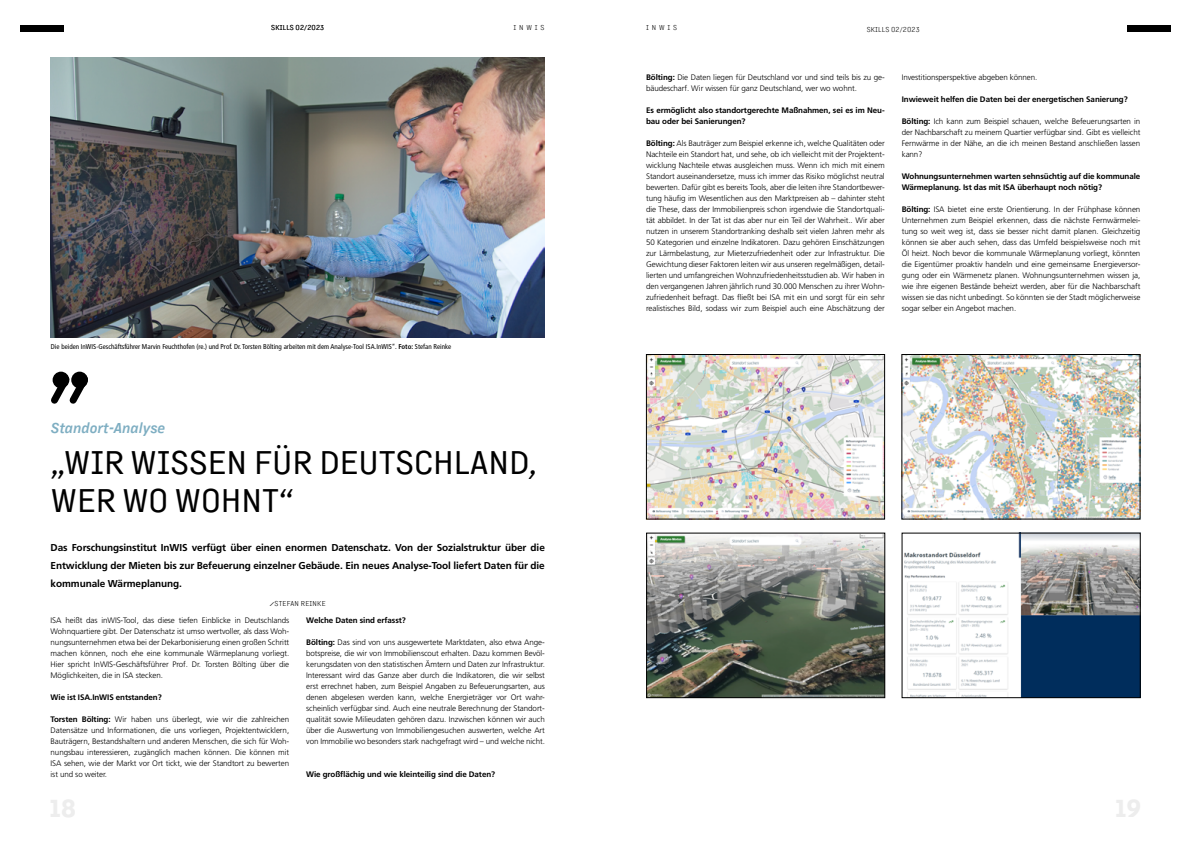
<style>
.page{position:relative;width:1191px;height:842px;background:#fff}
.page>*{position:absolute;margin:0;border:0;box-sizing:border-box;transform-origin:0 0}
.t1{font:32px/38px "Margin MVB";color:#000}
.t2{font:italic 600 14px "Margin MVB";color:#7eaec2}
.t3{font:700 10px/18px "Frutiger LT Pro";letter-spacing:-.01em;color:#000;text-align:justify}
.t4{font:300 8px/11px "Frutiger LT Std";letter-spacing:-.01em;color:#000;text-align:justify}
.t5{font:700 8px/11px "Frutiger LT Pro";letter-spacing:-.01em;color:#000}
.t6{font:condensed 7px "Frutiger LT Std";color:#000}
.t7{font:300 7px "Margin MVB";letter-spacing:.02em;color:#000}
.s1{font-weight:700}
.s2{font-family:"BD Colonius";font-weight:400}
.s3{font-family:"Frutiger LT Pro";font-weight:700}
</style>
<div class="page">
<div style="left:1126px;top:26px;width:44px;height:6px;background:#000"></div>
<div style="left:20px;top:25px;width:43px;height:6px;background:#000"></div>
<img style="left:51px;top:58px;width:494px;height:279px">
<svg style="left:51px;top:371px;width:37px;height:33px"></svg>
<img style="left:648px;top:356px;width:234px;height:161px">
<div style="left:646px;top:354px;width:238px;height:165px;border:1px solid #000"></div>
<img style="left:648px;top:535px;width:235px;height:161px">
<div style="left:646px;top:533px;width:239px;height:165px;border:1px solid #000"></div>
<img style="left:903px;top:356px;width:235px;height:161px">
<img style="left:904px;top:535px;width:234px;height:161px">
<div style="left:902px;top:533px;width:238px;height:165px;border:1px solid #000"></div>
<p class="t7" style="left:271px;top:23px;width:54px">SKILLS 02/2023</p>
<p class="t7" style="left:513px;top:23px;width:32px">INWIS</p>
<p class="t7" style="left:646px;top:23px;width:32px">INWIS</p>
<p class="t7" style="left:866px;top:25px;width:54px">SKILLS 02/2023</p>
<p class="t6" style="left:51px;top:343px;width:402px">Die beiden InWIS-Geschäftsführer Marvin Feuchthofen (re.) und Prof. Dr. Torsten Bölting arbeiten mit dem Analyse-Tool ISA.InWIS“. <span class="s1">Foto:</span> Stefan Reinke</p>
<h2 class="t2" style="left:51px;top:418px;width:116px">Standort-Analyse</h2>
<h1 class="t1" style="left:51px;top:442px;width:487px">„WIR WISSEN FÜR DEUTSCHLAND,<br>WER WO WOHNT“</h1>
<p class="t3" style="left:51px;top:538px;width:496px">Das Forschungsinstitut InWIS verfügt über einen enormen Datenschatz. Von der Sozialstruktur über die Entwicklung der Mieten bis zur Befeuerung einzelner Gebäude. Ein neues Analyse-Tool liefert Daten für die kommunale Wärmeplanung.</p>
<p class="t7" style="left:270px;top:598px;width:57px"><span class="s2">⁄</span>STEFAN REINKE</p>
<p class="t4" style="left:51px;top:615px;width:240px">ISA heißt das inWIS-Tool, das diese tiefen Einblicke in Deutschlands Wohnquartiere gibt. Der Datenschatz ist umso wertvoller, als dass Woh&shy;nungsunternehmen etwa bei der Dekarbonisierung einen großen Schritt machen können, noch ehe eine kommunale Wärmeplanung vorliegt.<br>Hier spricht InWIS-Geschäftsführer Prof. Dr. Torsten Bölting über die Möglichkeiten, die in ISA stecken.</p>
<p class="t5" style="left:51px;top:692px;width:113px">Wie ist ISA.InWIS entstanden?</p>
<p class="t4" style="left:51px;top:714px;width:240px"><span class="s3">Torsten Bölting:</span> Wir haben uns überlegt, wie wir die zahlreichen Datensätze und Informationen, die uns vorliegen, Projektentwicklern, Bauträgern, Bestandshaltern und anderen Menschen, die sich für Woh&shy;nungsbau interessieren, zugänglich machen können. Die können mit ISA sehen, wie der Markt vor Ort tickt, wie der Standtort zu bewerten ist und so weiter.</p>
<p class="t5" style="left:306px;top:615px;width:101px">Welche Daten sind erfasst?</p>
<p class="t4" style="left:306px;top:637px;width:240px"><span class="s3">Bölting:</span> Das sind von uns ausgewertete Marktdaten, also etwa Ange&shy;botspreise, die wir von Immobilienscout erhalten. Dazu kommen Bevöl&shy;kerungsdaten von den statistischen Ämtern und Daten zur Infrastruktur.<br>Interessant wird das Ganze aber durch die Indikatoren, die wir selbst erst errechnet haben, zum Beispiel Angaben zu Befeuerungsarten, aus denen abgelesen werden kann, welche Energieträger vor Ort wahr&shy;scheinlich verfügbar sind. Auch eine neutrale Berechnung der Standort&shy;qualität sowie Milieudaten gehören dazu. Inzwischen können wir auch über die Auswertung von Immobiliengesuchen auswerten, welche Art von Immobilie wo besonders stark nachgefragt wird – und welche nicht.</p>
<p class="t5" style="left:306px;top:769px;width:190px">Wie großflächig und wie kleinteilig sind die Daten?</p>
<p class="t4" style="left:646px;top:72px;width:240px"><span class="s3">Bölting:</span> Die Daten liegen für Deutschland vor und sind teils bis zu ge&shy;bäudescharf. Wir wissen für ganz Deutschland, wer wo wohnt.</p>
<p class="t5" style="left:646px;top:104px;width:240px">Es ermöglicht also standortgerechte Maßnahmen, sei es im Neu&shy;bau oder bei Sanierungen?</p>
<p class="t4" style="left:646px;top:138px;width:240px"><span class="s3">Bölting:</span> Als Bauträger zum Beispiel erkenne ich, welche Qualitäten oder Nachteile ein Standort hat, und sehe, ob ich vielleicht mit der Projektent&shy;wicklung Nachteile etwas ausgleichen muss. Wenn ich mich mit einem Standort auseinandersetze, muss ich immer das Risiko möglichst neutral bewerten. Dafür gibt es bereits Tools, aber die leiten ihre Standortbewer&shy;tung häufig im Wesentlichen aus den Marktpreisen ab – dahinter steht die These, dass der Immobilienpreis schon irgendwie die Standortquali&shy;tät abbildet. In der Tat ist das aber nur ein Teil der Wahrheit.. Wir aber nutzen in unserem Standortranking deshalb seit vielen Jahren mehr als 50 Kategorien und einzelne Indikatoren. Dazu gehören Einschätzungen zur Lärmbelastung, zur Mieterzufriedenheit oder zur Infrastruktur. Die Gewichtung dieser Faktoren leiten wir aus unseren regelmäßigen, detail&shy;lierten und umfangreichen Wohnzufriedenheitsstudien ab. Wir haben in den vergangenen Jahren jährlich rund 30.000 Menschen zu ihrer Wohn&shy;zufriedenheit befragt. Das fließt bei ISA mit ein und sorgt für ein sehr realistisches Bild, sodass wir zum Beispiel auch eine Abschätzung der</p>
<p class="t4" style="left:901px;top:72px;width:137px">Investitionsperspektive abgeben können.</p>
<p class="t5" style="left:901px;top:93px;width:227px">Inwieweit helfen die Daten bei der energetischen Sanierung?</p>
<p class="t4" style="left:901px;top:116px;width:240px"><span class="s3">Bölting:</span> Ich kann zum Beispiel schauen, welche Befeuerungsarten in der Nachbarschaft zu meinem Quartier verfügbar sind. Gibt es vielleicht Fernwärme in der Nähe, an die ich meinen Bestand anschließen lassen kann?</p>
<p class="t5" style="left:901px;top:170px;width:240px">Wohnungsunternehmen warten sehnsüchtig auf die kommunale<br>Wärmeplanung. Ist das mit ISA überhaupt noch nötig?</p>
<p class="t4" style="left:901px;top:204px;width:240px"><span class="s3">Bölting:</span> ISA bietet eine erste Orientierung. In der Frühphase können Unternehmen zum Beispiel erkennen, dass die nächste Fernwärmelei&shy;tung so weit weg ist, dass sie besser nicht damit planen. Gleichzeitig können sie aber auch sehen, dass das Umfeld beispielsweise noch mit Öl heizt. Noch bevor die kommunale Wärmeplanung vorliegt, könnten die Eigentümer proaktiv handeln und eine gemeinsame Energieversor&shy;gung oder ein Wärmenetz planen. Wohnungsunternehmen wissen ja, wie ihre eigenen Bestände beheizt werden, aber für die Nachbarschaft wissen sie das nicht unbedingt. So könnten sie der Stadt möglicherweise sogar selber ein Angebot machen.</p>
</div>
